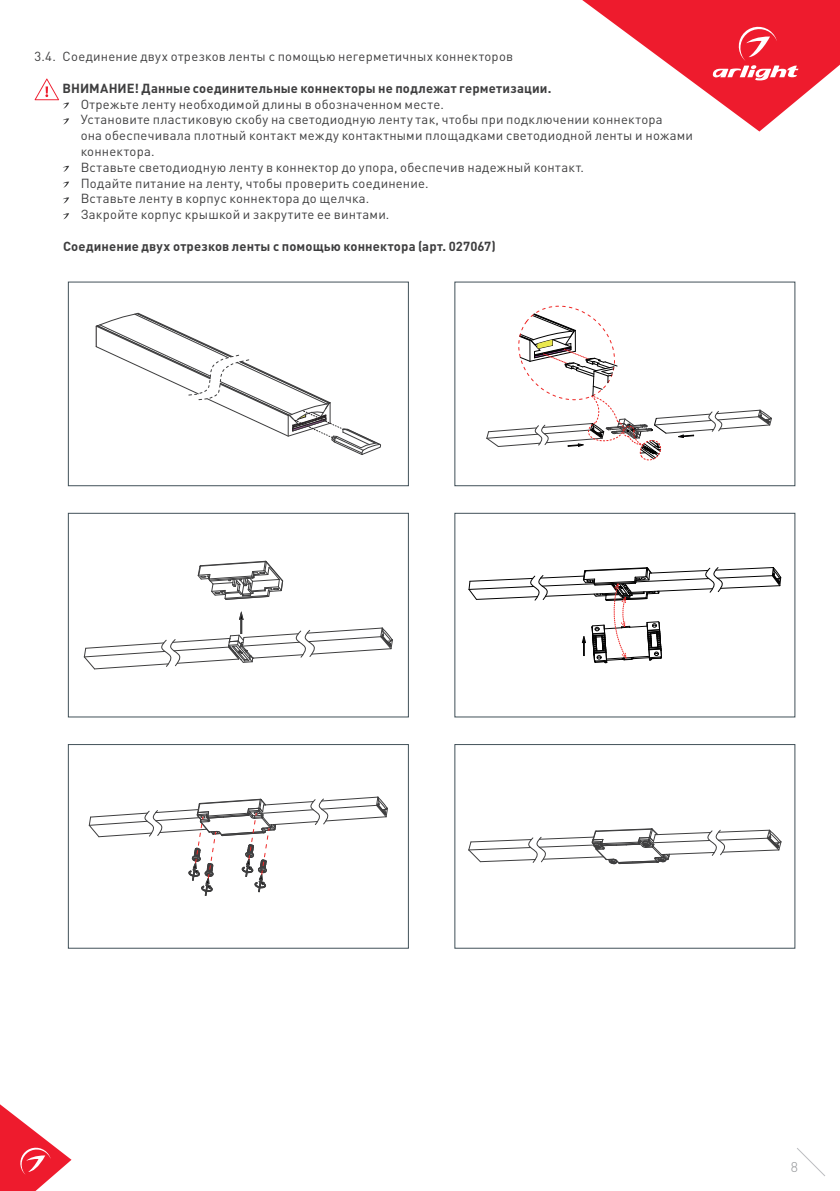
<style>
.page{position:relative;width:840px;height:1191px;background:#fff}
.page>*{position:absolute;margin:0;border:0;box-sizing:border-box;transform-origin:0 0}
.t1{font:300 14px "DIN Pro";color:#939598}
.t2{font:13px/15.8px "DIN Pro";letter-spacing:.02em;color:#3e3e3f}
.t3{font:700 13px "DIN Pro";letter-spacing:.01em;color:#3e3e3f}
</style>
<div class="page">
<svg style="left:0;top:1104px;width:71px;height:87px"></svg>
<svg style="left:582px;top:0;width:257px;height:131px"></svg>
<svg style="left:797px;top:1148px;width:28px;height:28px"></svg>
<svg style="left:35px;top:79px;width:34px;height:30px"></svg>
<svg style="left:63px;top:118px;width:6px;height:6px"></svg>
<svg style="left:63px;top:166px;width:6px;height:6px"></svg>
<svg style="left:63px;top:182px;width:6px;height:6px"></svg>
<svg style="left:63px;top:197px;width:6px;height:6px"></svg>
<svg style="left:63px;top:213px;width:6px;height:6px"></svg>
<svg style="left:83px;top:611px;width:310px;height:58px"></svg>
<svg style="left:197px;top:560px;width:86px;height:40px"></svg>
<div style="left:68px;top:513px;width:340px;height:204px;border:1px solid #425159"></div>
<svg style="left:88px;top:796px;width:300px;height:100px"></svg>
<div style="left:68px;top:744px;width:340px;height:204px;border:1px solid #425159"></div>
<svg style="left:468px;top:567px;width:313px;height:96px"></svg>
<div style="left:454px;top:513px;width:340px;height:204px;border:1px solid #425159"></div>
<svg style="left:468px;top:828px;width:313px;height:36px"></svg>
<div style="left:454px;top:744px;width:340px;height:204px;border:1px solid #425159"></div>
<svg style="left:95px;top:313px;width:286px;height:142px"></svg>
<div style="left:68px;top:282px;width:340px;height:204px;border:1px solid #425159"></div>
<svg style="left:486px;top:305px;width:285px;height:156px"></svg>
<div style="left:454px;top:282px;width:340px;height:204px;border:1px solid #425159"></div>
<p class="t2" style="left:35px;top:48px;width:479px">3.4. Соединение двух отрезков ленты с помощью негерметичных коннекторов</p>
<p class="t3" style="left:63px;top:79px;width:490px">ВНИМАНИЕ! Данные соединительные коннекторы не подлежат герметизации.</p>
<p class="t2" style="left:81px;top:95px;width:364px">Отрежьте ленту необходимой длины в обозначенном месте.</p>
<p class="t2" style="left:81px;top:111px;width:613px">Установите пластиковую скобу на светодиодную ленту так, чтобы при подключении коннектора<br>она обеспечивала плотный контакт между контактными площадками светодиодной ленты и ножами коннектора.</p>
<p class="t2" style="left:81px;top:159px;width:504px">Вставьте светодиодную ленту в коннектор до упора, обеспечив надежный контакт.</p>
<p class="t2" style="left:81px;top:174px;width:349px">Подайте питание на ленту, чтобы проверить соединение.</p>
<p class="t2" style="left:81px;top:190px;width:290px">Вставьте ленту в корпус коннектора до щелчка.</p>
<p class="t2" style="left:81px;top:206px;width:310px">Закройте корпус крышкой и закрутите ее винтами.</p>
<p class="t3" style="left:63px;top:237px;width:434px">Соединение двух отрезков ленты с помощью коннектора (арт. 027067)</p>
<p class="t1" style="left:790px;top:1157px;width:9px">8</p>
</div>
